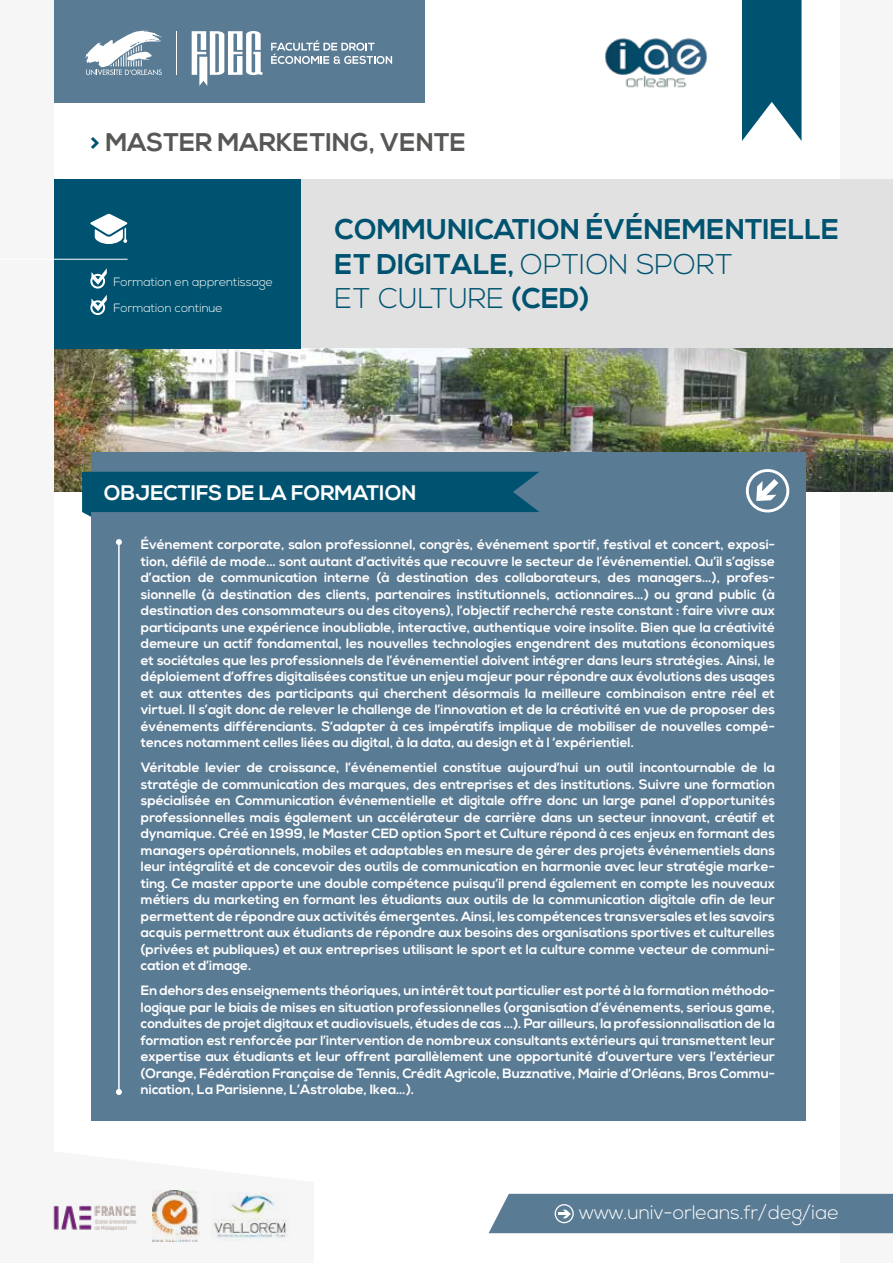
<style>
.page{position:relative;width:893px;height:1263px;background:#f6f6f6}
.page>*{position:absolute;margin:0;border:0;box-sizing:border-box;transform-origin:0 0}
.t1{font:700 28.5px/34.2px "Nexa";color:#005370}
.t2{font:700 25.5px "Nexa";color:#575756}
.t3{font:700 21px "Nexa";color:#fff}
.t4{font:300 19.5px "Nexa";color:#fff}
.t5{font:700 13.5px/16.5px "Nexa";color:#fff;text-align:justify}
.t6{font:300 12px/26.2px "Nexa";color:#fff}
.s1{color:#005370}
.s2{font-weight:300}
</style>
<div class="page">
<div style="left:54px;top:0;width:785px;height:1263px;background:#fff"></div>
<img style="left:605px;top:38px;width:102px;height:50px">
<svg style="left:152px;top:1190px;width:134px;height:52px"></svg>
<div style="left:54px;top:0;width:370px;height:102px;background:#5a7b94"></div>
<div style="left:54px;top:179px;width:839px;height:169px;background:#e1e1e1"></div>
<img style="left:54px;top:348px;width:839px;height:143px">
<div style="left:54px;top:179px;width:247px;height:169px;background:#005370"></div>
<svg style="left:742px;top:0;width:59px;height:141px;background:#236b84"></svg>
<hr style="left:176px;top:31px;width:1px;height:44px;background:#fff">
<svg style="left:85px;top:30px;width:77px;height:45px"></svg>
<svg style="left:271px;top:40px;width:121px;height:24px"></svg>
<svg style="left:192px;top:31px;width:70px;height:55px"></svg>
<svg style="left:90px;top:214px;width:38px;height:30px"></svg>
<div style="left:90px;top:274px;width:15px;height:15px;border:2px solid #fff;border-radius:50%"></div>
<svg style="left:91px;top:268px;width:16px;height:17px"></svg>
<div style="left:90px;top:300px;width:15px;height:15px;border:2px solid #fff;border-radius:50%"></div>
<svg style="left:91px;top:295px;width:16px;height:16px"></svg>
<hr style="left:0;top:259px;width:128px;height:1px;background:#fff">
<div style="left:489px;top:1194px;width:404px;height:39px;background:#5a7b94"></div>
<div style="left:555px;top:1204px;width:19px;height:19px;border:1px solid #fff;border-radius:50%"></div>
<img style="left:212px;top:1193px;width:78px;height:47px">
<img style="left:153px;top:1190px;width:46px;height:52px">
<img style="left:53px;top:1205px;width:84px;height:26px">
<div style="left:91px;top:452px;width:715px;height:668px;background:#5a7b94"></div>
<svg style="left:745px;top:469px;width:45px;height:44px"></svg>
<svg style="left:82px;top:472px;width:457px;height:45px;background:#0c5874"></svg>
<hr style="left:118px;top:542px;width:2px;height:550px;background:#fff">
<svg style="left:116px;top:539px;width:6px;height:6px"></svg>
<svg style="left:116px;top:1089px;width:6px;height:6px"></svg>
<h2 class="t2" style="left:90px;top:127px;width:377px"><span class="s1">&gt;</span> MASTER MARKETING, VENTE</h2>
<p class="t6" style="left:114px;top:269px;width:161px">Formation en apprentissage<br>Formation continue</p>
<h1 class="t1" style="left:335px;top:213px;width:506px">COMMUNICATION ÉVÉNEMENTIELLE<br>ET DIGITALE, <span class="s2">OPTION SPORT<br>ET CULTURE</span> (CED)</h1>
<h3 class="t3" style="left:104px;top:481px;width:314px">OBJECTIFS DE LA FORMATION</h3>
<p class="t5" style="left:141px;top:537px;width:636px">Événement corporate, salon professionnel, congrès, événement sportif, festival et concert, exposi&shy;tion, défilé de mode… sont autant d’activités que recouvre le secteur de l’événementiel. Qu’il s’agisse d’action de communication interne (à destination des collaborateurs, des managers…), profes&shy;sionnelle (à destination des clients, partenaires institutionnels, actionnaires…) ou grand public (à destination des consommateurs ou des citoyens), l’objectif recherché reste constant : faire vivre aux participants une expérience inoubliable, interactive, authentique voire insolite. Bien que la créativité demeure un actif fondamental, les nouvelles technologies engendrent des mutations économiques et sociétales que les professionnels de l’événementiel doivent intégrer dans leurs stratégies. Ainsi, le déploiement d’offres digitalisées constitue un enjeu majeur pour répondre aux évolutions des usages et aux attentes des participants qui cherchent désormais la meilleure combinaison entre réel et virtuel. Il s’agit donc de relever le challenge de l’innovation et de la créativité en vue de proposer des événements différenciants. S’adapter à ces impératifs implique de mobiliser de nouvelles compé&shy;tences notamment celles liées au digital, à la data, au design et à l ‘expérientiel.</p>
<p class="t5" style="left:141px;top:760px;width:636px">Véritable levier de croissance, l’événementiel constitue aujourd’hui un outil incontournable de la stratégie de communication des marques, des entreprises et des institutions. Suivre une formation spécialisée en Communication événementielle et digitale offre donc un large panel d’opportunités professionnelles mais également un accélérateur de carrière dans un secteur innovant, créatif et dynamique. Créé en 1999, le Master CED option Sport et Culture répond à ces enjeux en formant des managers opérationnels, mobiles et adaptables en mesure de gérer des projets événementiels dans leur intégralité et de concevoir des outils de communication en harmonie avec leur stratégie marke&shy;ting. Ce master apporte une double compétence puisqu’il prend également en compte les nouveaux métiers du marketing en formant les étudiants aux outils de la communication digitale afin de leur permettent de répondre aux activités émergentes. Ainsi, les compétences transversales et les savoirs acquis permettront aux étudiants de répondre aux besoins des organisations sportives et culturelles (privées et publiques) et aux entreprises utilisant le sport et la culture comme vecteur de communi&shy;cation et d’image.</p>
<p class="t5" style="left:141px;top:983px;width:636px">En dehors des enseignements théoriques, un intérêt tout particulier est porté à la formation méthodo&shy;logique par le biais de mises en situation professionnelles (organisation d’événements, serious game, conduites de projet digitaux et audiovisuels, études de cas …). Par ailleurs, la professionnalisation de la formation est renforcée par l’intervention de nombreux consultants extérieurs qui transmettent leur expertise aux étudiants et leur offrent parallèlement une opportunité d’ouverture vers l’extérieur (Orange, Fédération Française de Tennis, Crédit Agricole, Buzznative, Mairie d’Orléans, Bros Commu&shy;nication, La Parisienne, L’Astrolabe, Ikea…).</p>
<h3 class="t4" style="left:579px;top:1201px;width:261px">www.univ-orleans.fr/deg/iae</h3>
</div>
